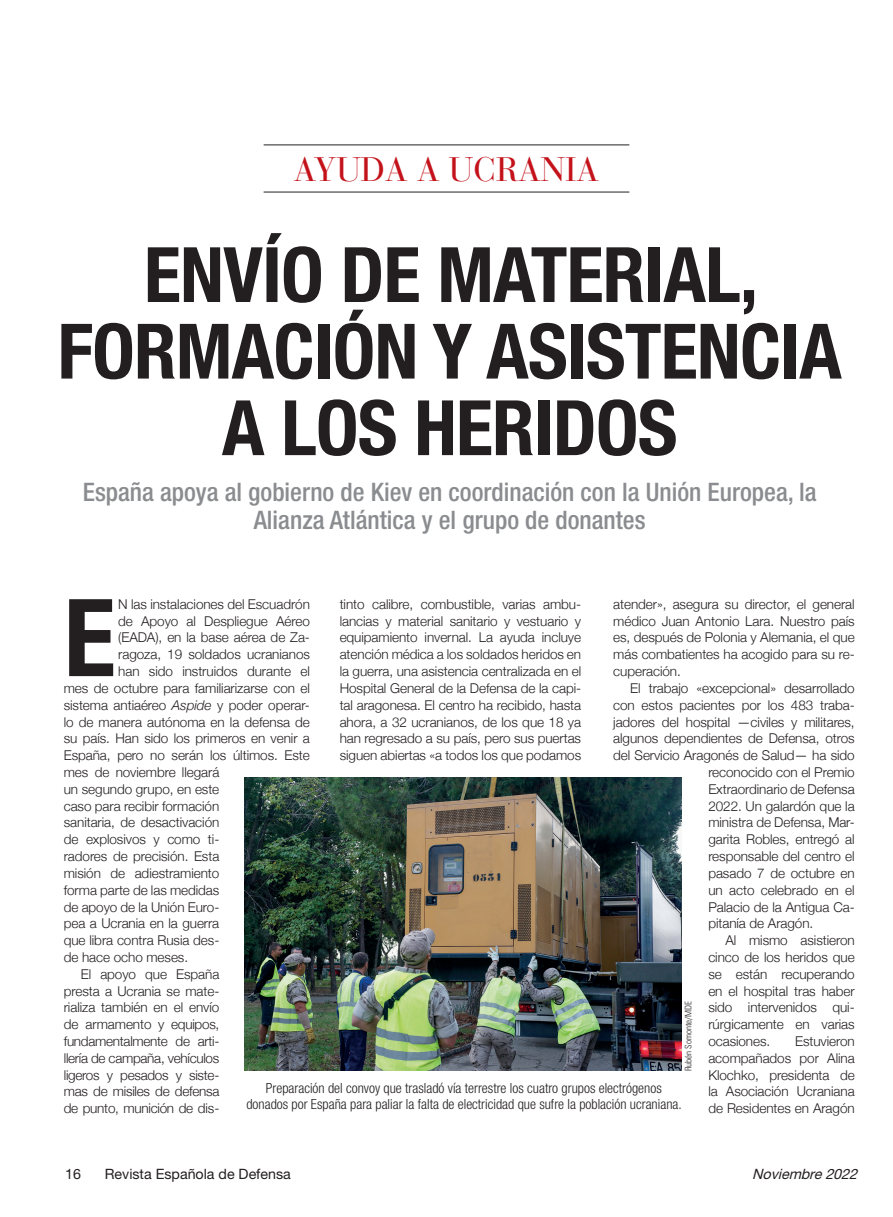
<style>
.page{position:relative;width:893px;height:1217px;background:#fff}
.page>*{position:absolute;margin:0;border:0;box-sizing:border-box;transform-origin:0 0}
.Coro-Texto{font:700 condensed 107.55px "Helvetica Neue";color:#231f20}
.Título_B{font:700 condensed 76.5px/76.5px "Helvetica Neue";letter-spacing:-.01em;color:#231f20;text-align:center}
.Título_B-2{font:33.75px "Bauer Bodoni";color:#c4121a}
.Título_B-3{font:500 condensed 25.5px/28.5px "Helvetica Neue";color:#8a8c8f;text-align:center}
.t1{font:14.25px "Helvetica Neue";color:#231f20}
.t2{font:italic 14.25px "Helvetica Neue";color:#231f20}
.Título_B-4{font:300 condensed 13.95px/16.5px "Helvetica Neue";color:#231f20;text-align:center}
.Coro-Texto-2{font:300 13.5px/16.8px "Helvetica Neue";letter-spacing:-.005em;color:#231f20;text-align:justify}
.Crédito_foto{font:300 condensed 9px "Univers";letter-spacing:-.005em;color:#231f20}
.s1{font-style:italic}
</style>
<div class="page">
<hr style="left:264px;top:145px;width:365px;height:1px;background:#231f20">
<hr style="left:264px;top:192px;width:365px;height:1px;background:#231f20">
<img style="left:245px;top:777px;width:437px;height:293px">
<p class="Título_B-2" style="left:294px;top:149px;width:307px">AYUDA A UCRANIA</p>
<p class="Título_B" style="left:58px;top:231px;width:786px">ENVÍO DE MATERIAL,<br>FORMACIÓN Y ASISTENCIA<br>A LOS HERIDOS</p>
<p class="Título_B-3" style="left:83px;top:477px;width:735px">España apoya al gobierno de Kiev en coordinación con la Unión Europea, la<br>Alianza Atlántica y el grupo de donantes</p>
<p class="Coro-Texto" style="left:64px;top:572px;width:53px">E</p>
<p class="Coro-Texto-2" style="left:118px;top:594px;width:193px">N las instalaciones del Escuadrón</p>
<p class="Coro-Texto-2" style="left:340px;top:594px;width:243px">tinto calibre, combustible, varias ambu&shy;lancias y material sanitario y vestuario y equipamiento invernal. La ayuda incluye atención médica a los soldados heridos en la guerra, una asistencia centralizada en el Hospital General de la Defensa de la capi&shy;tal aragonesa. El centro ha recibido, hasta ahora, a 32 ucranianos, de los que 18 ya han regresado a su país, pero sus puertas siguen abiertas «a todos los que podamos</p>
<p class="Coro-Texto-2" style="left:613px;top:594px;width:243px">atender», asegura su director, el general médico Juan Antonio Lara. Nuestro país es, después de Polonia y Alemania, el que más combatientes ha acogido para su re&shy;cuperación.</p>
<p class="Coro-Texto-2" style="left:118px;top:611px;width:193px">de Apoyo al Despliegue Aéreo</p>
<p class="Coro-Texto-2" style="left:118px;top:628px;width:193px">(EADA), en la base aérea de Za-</p>
<p class="Coro-Texto-2" style="left:118px;top:645px;width:193px">ragoza, 19 soldados ucranianos</p>
<p class="Coro-Texto-2" style="left:118px;top:661px;width:193px">han sido instruidos durante el</p>
<p class="Coro-Texto-2" style="left:64px;top:678px;width:248px">mes de octubre para familiarizarse con el</p>
<p class="Coro-Texto-2" style="left:64px;top:695px;width:248px">sistema antiaéreo <span class="s1">Aspide</span> y poder operar-</p>
<p class="Coro-Texto-2" style="left:64px;top:712px;width:248px">lo de manera autónoma en la defensa de</p>
<p class="Coro-Texto-2" style="left:64px;top:729px;width:248px">su país. Han sido los primeros en venir a</p>
<p class="Coro-Texto-2" style="left:64px;top:745px;width:248px">España, pero no serán los últimos. Este</p>
<p class="Coro-Texto-2" style="left:64px;top:762px;width:157px">mes de noviembre llegará</p>
<p class="Coro-Texto-2" style="left:64px;top:779px;width:157px">un segundo grupo, en este</p>
<p class="Coro-Texto-2" style="left:64px;top:796px;width:157px">caso para recibir formación</p>
<p class="Coro-Texto-2" style="left:64px;top:813px;width:157px">sanitaria, de desactivación</p>
<p class="Coro-Texto-2" style="left:64px;top:829px;width:157px">de explosivos y como ti-</p>
<p class="Coro-Texto-2" style="left:64px;top:846px;width:157px">radores de precisión. Esta</p>
<p class="Coro-Texto-2" style="left:64px;top:863px;width:157px">misión de adiestramiento</p>
<p class="Coro-Texto-2" style="left:64px;top:880px;width:157px">forma parte de las medidas</p>
<p class="Coro-Texto-2" style="left:64px;top:897px;width:157px">de apoyo de la Unión Euro-</p>
<p class="Coro-Texto-2" style="left:64px;top:913px;width:157px">pea a Ucrania en la guerra</p>
<p class="Coro-Texto-2" style="left:64px;top:930px;width:157px">que libra contra Rusia des-</p>
<p class="Coro-Texto-2" style="left:64px;top:947px;width:126px">de hace ocho meses.</p>
<p class="Coro-Texto-2" style="left:64px;top:964px;width:157px;text-indent:17px">El apoyo que España presta a Ucrania se mate&shy;rializa también en el envío de armamento y equipos, fundamentalmente de arti&shy;llería de campaña, vehículos ligeros y pesados y siste&shy;mas de misiles de defensa de punto, munición de dis-</p>
<p class="Coro-Texto-2" style="left:630px;top:678px;width:226px">El trabajo «excepcional» desarrollado</p>
<p class="Coro-Texto-2" style="left:613px;top:695px;width:243px">con estos pacientes por los 483 traba-</p>
<p class="Coro-Texto-2" style="left:613px;top:712px;width:243px">jadores del hospital —civiles y militares,</p>
<p class="Coro-Texto-2" style="left:613px;top:729px;width:243px">algunos dependientes de Defensa, otros</p>
<p class="Coro-Texto-2" style="left:613px;top:745px;width:243px">del Servicio Aragonés de Salud— ha sido</p>
<p class="Coro-Texto-2" style="left:708px;top:762px;width:148px">reconocido con el Premio</p>
<p class="Coro-Texto-2" style="left:708px;top:779px;width:148px">Extraordinario de Defensa</p>
<p class="Coro-Texto-2" style="left:708px;top:796px;width:148px">2022. Un galardón que la</p>
<p class="Coro-Texto-2" style="left:708px;top:813px;width:148px">ministra de Defensa, Mar-</p>
<p class="Coro-Texto-2" style="left:708px;top:829px;width:148px">garita Robles, entregó al</p>
<p class="Coro-Texto-2" style="left:708px;top:846px;width:148px">responsable del centro el</p>
<p class="Coro-Texto-2" style="left:708px;top:863px;width:148px">pasado 7 de octubre en</p>
<p class="Coro-Texto-2" style="left:708px;top:880px;width:148px">un acto celebrado en el</p>
<p class="Coro-Texto-2" style="left:708px;top:897px;width:148px">Palacio de la Antigua Ca-</p>
<p class="Coro-Texto-2" style="left:708px;top:913px;width:106px">pitanía de Aragón.</p>
<p class="Coro-Texto-2" style="left:708px;top:930px;width:148px;text-indent:17px">Al mismo asistieron cinco de los heridos que se están recuperando en el hospital tras haber sido intervenidos qui&shy;rúrgicamente en varias ocasiones.</p>
<p class="Crédito_foto" style="left:683px;top:1070px;width:71px;rotate:-90deg">Rubén Somonte/MDE</p>
<p class="Coro-Texto-2" style="left:708px;top:1031px;width:148px;text-indent:87px">Estuvieron acompañados por Alina Klochko, presidenta de la Asociación Ucraniana de Residentes en Aragón</p>
<p class="Título_B-4" style="left:246px;top:1078px;width:437px">Preparación del convoy que trasladó vía terrestre los cuatro grupos electrógenos donados por España para paliar la falta de electricidad que sufre la población ucraniana.</p>
<p class="t1" style="left:65px;top:1164px;width:17px">16</p>
<p class="t1" style="left:105px;top:1164px;width:188px">Revista Española de Defensa</p>
<p class="t2" style="left:752px;top:1164px;width:110px">Noviembre2022</p>
</div>
